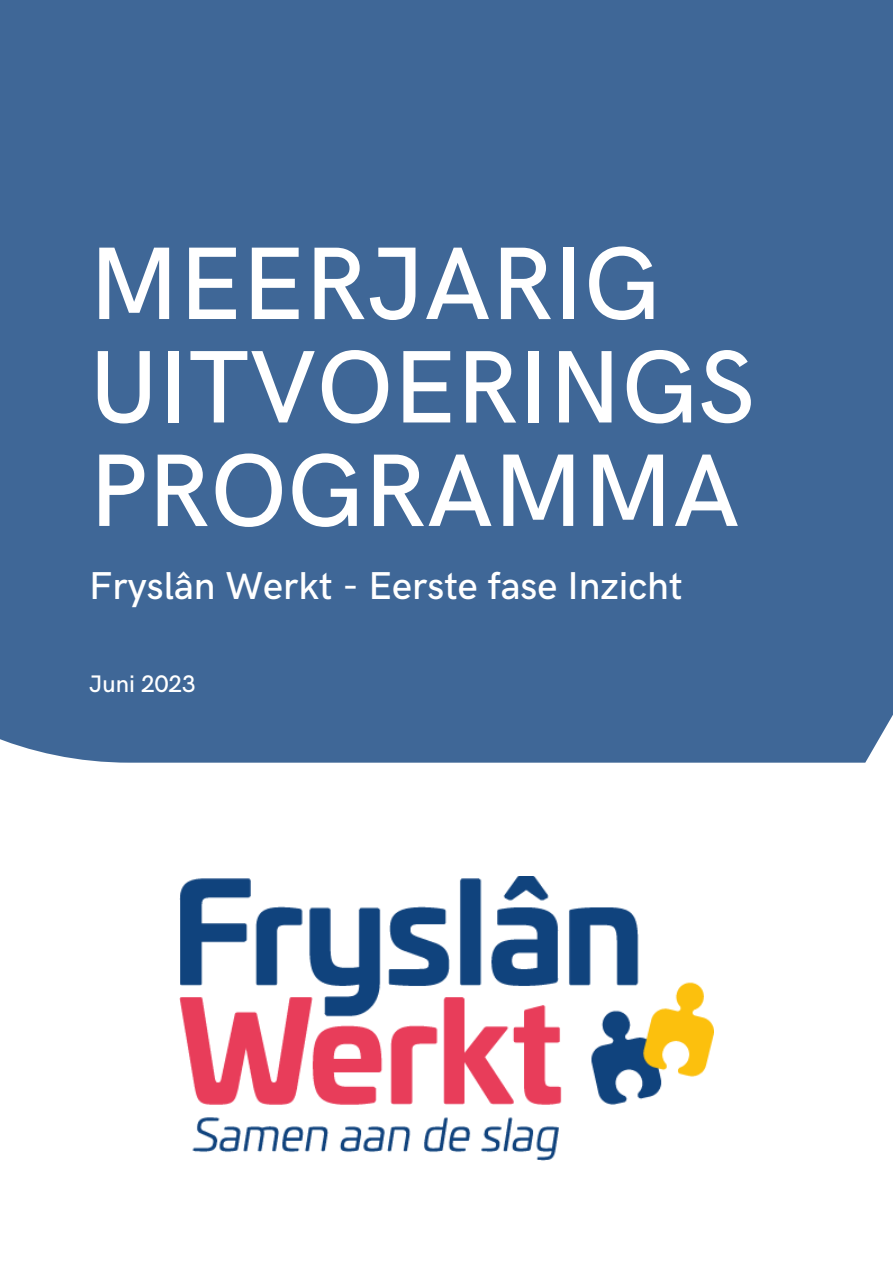
<style>
.page{position:relative;width:893px;height:1264px;background:#fff}
.page>*{position:absolute;margin:0;border:0;box-sizing:border-box;transform-origin:0 0}
.t1{font:500 103.35px/103.4px "HK Grotesk";color:#fff}
.t2{font:500 39px "HK Grotesk";color:#fff}
.t3{font:500 24px "HK Grotesk";color:#fff}
</style>
<div class="page">
<div style="left:0;top:0;width:892px;height:762px;background:#3f6797"></div>
<img style="left:179px;top:876px;width:534px;height:284px">
<p class="t1" style="left:89px;top:236px;width:667px">MEERJARIG<br>UITVOERINGS<br>PROGRAMMA</p>
<p class="t2" style="left:89px;top:563px;width:595px">Fryslân Werkt - Eerste fase Inzicht</p>
<p class="t3" style="left:89px;top:670px;width:108px">Juni 2023</p>
</div>
